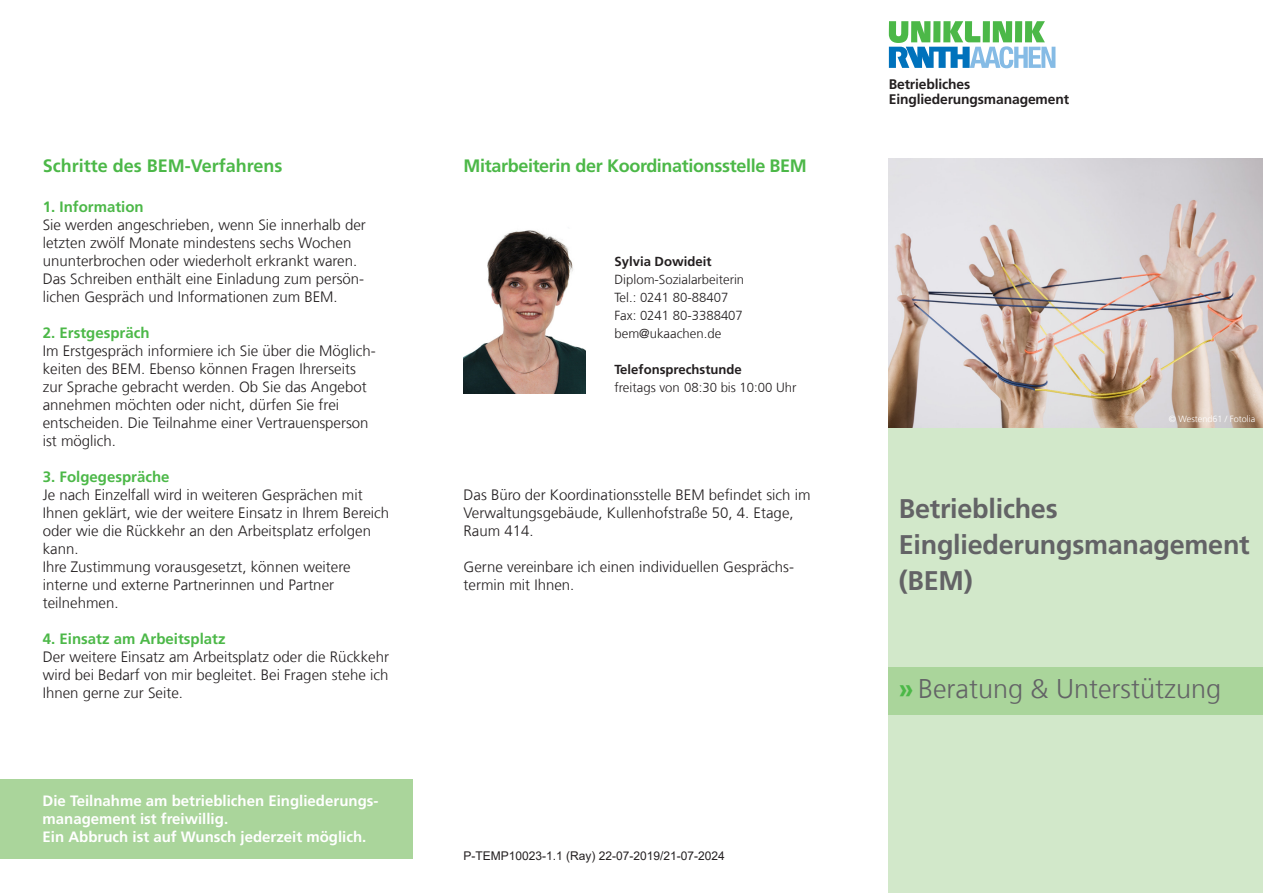
<style>
.page{position:relative;width:1263px;height:893px;background:#fff}
.page>*{position:absolute;margin:0;border:0;box-sizing:border-box;transform-origin:0 0}
.t1{font:700 27px/36px "Frutiger LT Com";letter-spacing:-.01em;color:#636366}
.t2{font:300 27px "Frutiger LT Com";color:#636366}
.t3{font:700 18px "Frutiger LT Com";letter-spacing:-.02em;color:#4cb848}
.t4{font:700 18px "Frutiger LT Com";color:#4cb848}
.t5{font:300 15px/18px "Frutiger LT Com";color:#231f20}
.t6{font:700 15px/18px "Frutiger LT Com";color:#fff}
.t7{font:700 15px "Frutiger LT Com";color:#4cb848}
.t8{font:700 13.8px/15px "Frutiger LT Com";letter-spacing:-.01em;color:#231f20}
.t9{font:300 13.2px/18px "Frutiger LT Com";color:#231f20}
.t10{font:700 13.2px "Frutiger LT Com";color:#231f20}
.t11{font:12px "Arial";color:#231f20}
.t12{font:300 9px "Frutiger LT Com";color:#fff}
.s1{font-weight:700;color:#4cb848}
</style>
<div class="page">
<img style="left:889px;top:158px;width:374px;height:270px">
<div style="left:888px;top:428px;width:375px;height:465px;background:#d2e8ca"></div>
<img style="left:463px;top:230px;width:122px;height:164px">
<div style="left:889px;top:667px;width:374px;height:48px;background:#aad59b"></div>
<div style="left:0;top:779px;width:412px;height:80px;background:#aad59b"></div>
<svg style="left:889px;top:21px;width:166px;height:47px"></svg>
<p class="t4" style="left:43px;top:155px;width:241px">Schritte des BEM-Verfahrens</p>
<p class="t7" style="left:43px;top:198px;width:103px">1. Information</p>
<p class="t5" style="left:43px;top:216px;width:325px">Sie werden angeschrieben, wenn Sie innerhalb der letzten zwölf Monate mindestens sechs Wochen ununterbrochen oder wiederholt erkrankt waren.<br>Das Schreiben enthält eine Einladung zum persön&shy;lichen Gespräch und Informationen zum BEM.</p>
<p class="t7" style="left:43px;top:324px;width:108px">2. Erstgespräch</p>
<p class="t5" style="left:43px;top:342px;width:335px">Im Erstgespräch informiere ich Sie über die Möglich&shy;keiten des BEM. Ebenso können Fragen Ihrerseits zur Sprache gebracht werden. Ob Sie das Angebot annehmen möchten oder nicht, dürfen Sie frei entscheiden. Die Teilnahme einer Vertrauensperson ist möglich.</p>
<p class="t7" style="left:43px;top:468px;width:128px">3. Folgegespräche</p>
<p class="t5" style="left:43px;top:486px;width:348px">Je nach Einzelfall wird in weiteren Gesprächen mit Ihnen geklärt, wie der weitere Einsatz in Ihrem Bereich oder wie die Rückkehr an den Arbeitsplatz erfolgen kann.<br>Ihre Zustimmung vorausgesetzt, können weitere interne und externe Partnerinnen und Partner teilnehmen.</p>
<p class="t7" style="left:43px;top:630px;width:184px">4. Einsatz am Arbeitsplatz</p>
<p class="t5" style="left:43px;top:648px;width:348px;text-align:justify">Der weitere Einsatz am Arbeitsplatz oder die Rückkehr wird bei Bedarf von mir begleitet. Bei Fragen stehe ich Ihnen gerne zur Seite.</p>
<p class="t6" style="left:43px;top:792px;width:336px">Die Teilnahme am betrieblichen Eingliederungs&shy;management ist freiwillig.<br>Ein Abbruch ist auf Wunsch jederzeit möglich.</p>
<p class="t3" style="left:463px;top:155px;width:345px">Mitarbeiterin der Koordinationsstelle BEM</p>
<p class="t10" style="left:614px;top:254px;width:99px">Sylvia Dowideit</p>
<p class="t9" style="left:614px;top:271px;width:131px">Diplom-Sozialarbeiterin<br>Tel.: 0241 80-88407<br>Fax: 0241 80-3388407 bem@ukaachen.de</p>
<p class="t10" style="left:614px;top:362px;width:129px">Telefonsprechstunde</p>
<p class="t9" style="left:614px;top:379px;width:184px">freitags von 08:30 bis 10:00 Uhr</p>
<p class="t5" style="left:463px;top:486px;width:349px">Das Büro der Koordinationsstelle BEM befindet sich im<br>Verwaltungsgebäude, Kullenhofstraße 50, 4. Etage,<br>Raum 414.</p>
<p class="t5" style="left:463px;top:558px;width:332px">Gerne vereinbare ich einen individuellen Gesprächs&shy;termin mit Ihnen.</p>
<p class="t11" style="left:463px;top:848px;width:263px">P-TEMP10023-1.1 (Ray) 22-07-2019/21-07-2024</p>
<p class="t8" style="left:889px;top:77px;width:182px">Betriebliches<br>Eingliederungsmanagement</p>
<p class="t12" style="left:1169px;top:414px;width:88px">© Westend61 / Fotolia</p>
<h1 class="t1" style="left:899px;top:491px;width:352px">Betriebliches<br>Eingliederungsmanagement (BEM)</h1>
<h1 class="t2" style="left:899px;top:673px;width:324px"><span class="s1">»</span> Beratung &amp; Unterstützung</h1>
</div>
